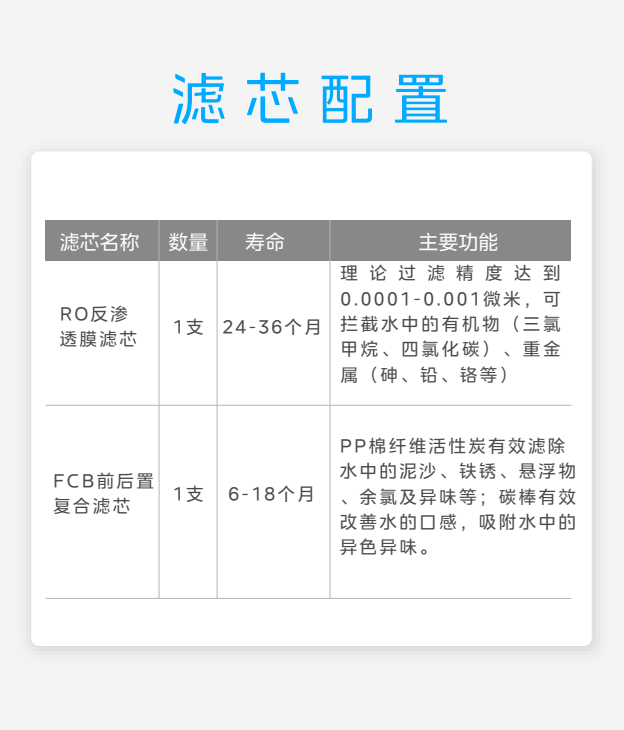
<style>
.page{position:relative;width:624px;height:730px;background:#fff}
.page>*{position:absolute;margin:0;border:0;box-sizing:border-box;transform-origin:0 0}
.t1{font:56px "MEIDITYPE";color:#0af}
.t2{font:20px "MEIDITYPE";color:#fff}
.t3{font:17.6px/25.2px "MEIDITYPE";letter-spacing:.13em;color:#4c4948}
</style>
<div class="page">
<div style="left:0;top:0;width:624px;height:729px;background:#f5f4f4"></div>
<img style="left:26px;top:149px;width:574px;height:506px">
<div style="left:31px;top:151px;width:560px;height:494px;background:#fff;border-radius:8px"></div>
<div style="left:46px;top:220px;width:525px;height:40px;background:#888"></div>
<hr style="left:158px;top:220px;width:2px;height:378px;background:#b5b5b6">
<hr style="left:216px;top:220px;width:2px;height:378px;background:#b5b5b6">
<hr style="left:329px;top:220px;width:1px;height:378px;background:#b5b5b6">
<hr style="left:46px;top:404px;width:525px;height:1px;background:#b5b5b6">
<hr style="left:46px;top:597px;width:525px;height:1px;background:#b5b5b6">
<h1 class="t1" style="left:171px;top:67px;width:280px">滤芯配置</h1>
<p class="t2" style="left:60px;top:231px;width:82px">滤芯名称</p>
<p class="t2" style="left:168px;top:231px;width:41px">数量</p>
<p class="t2" style="left:245px;top:231px;width:41px">寿命</p>
<p class="t2" style="left:418px;top:231px;width:81px">主要功能</p>
<p class="t3" style="left:60px;top:301px;width:79px">RO反渗透膜滤芯</p>
<p class="t3" style="left:173px;top:314px;width:32px">1支</p>
<p class="t3" style="left:222px;top:314px;width:101px">24-36个月</p>
<p class="t3" style="left:340px;top:260px;width:221px;text-align:justify">理论过滤精度达到0.0001-0.001微米，可拦截水中的有机物（三氯甲烷、四氯化碳）、重金属（砷、铅、铬等）</p>
<p class="t3" style="left:53px;top:468px;width:103px">FCB前后置复合滤芯</p>
<p class="t3" style="left:173px;top:481px;width:32px">1支</p>
<p class="t3" style="left:228px;top:481px;width:88px">6-18个月</p>
<p class="t3" style="left:339px;top:433px;width:238px">PP棉纤维活性炭有效滤除水中的泥沙、铁锈、悬浮物、余氯及异味等；碳棒有效改善水的口感，吸附水中的异色异味。</p>
</div>
